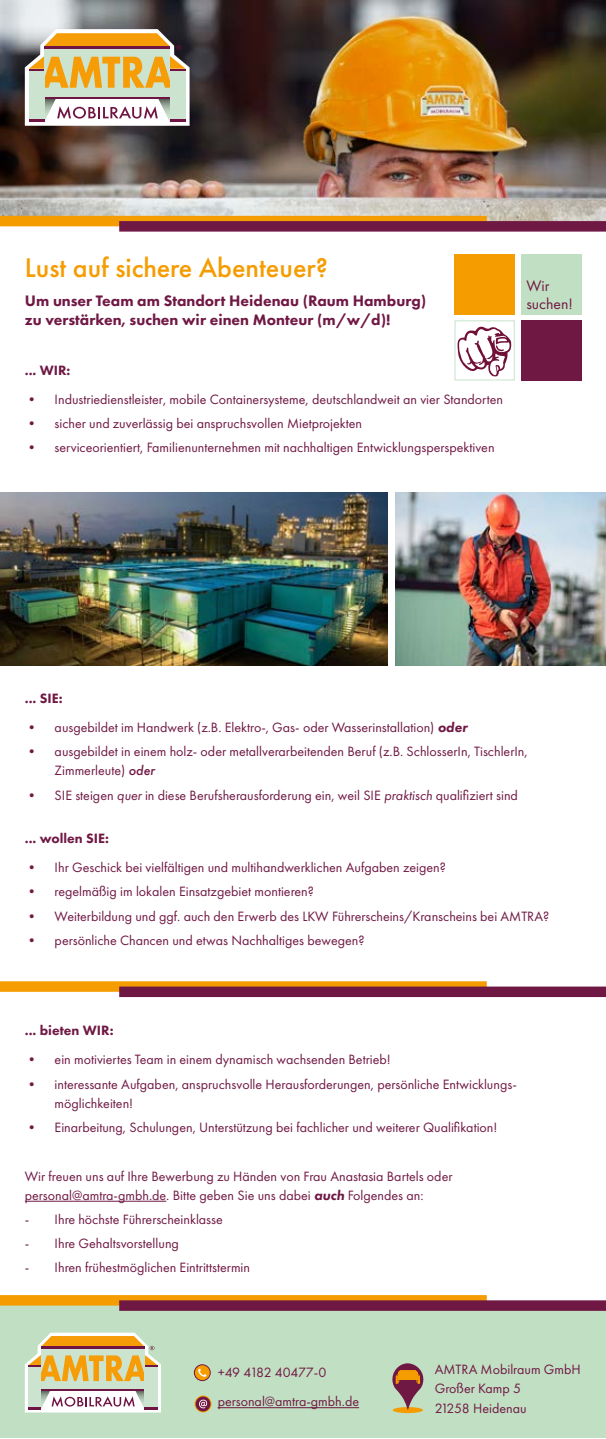
<style>
.page{position:relative;width:606px;height:1439px;background:#fff}
.page>*{position:absolute;margin:0;border:0;box-sizing:border-box;transform-origin:0 0}
.t1{font:500 28px "Futura PT";color:#f59c00}
.t2{font:800 15.75px/18.9px "Futura PT";color:#701844}
.t3{font:15.75px/17.5px "Futura PT";color:#701844}
.t4{font:14px/19.2px "Futura PT";color:#701844}
.t5{font:800 14px "Futura PT";color:#701844}
.s1{font-weight:800;font-style:italic}
.s2{font-weight:500;font-style:italic}
.s3{font-style:italic}
</style>
<div class="page">
<div style="left:0;top:1301px;width:605px;height:136px;background:#c1dfc3"></div>
<svg style="left:25px;top:1332px;width:136px;height:80px"></svg>
<div style="left:28px;top:1367px;width:13px;height:40px;background:#cce4cf"></div>
<div style="left:145px;top:1367px;width:13px;height:40px;background:#cce4cf"></div>
<hr style="left:217px;top:1407px;width:142px;height:1px;background:#701844">
<svg style="left:194px;top:1364px;width:16px;height:17px"></svg>
<svg style="left:195px;top:1365px;width:15px;height:15px"></svg>
<svg style="left:198px;top:1368px;width:8px;height:8px"></svg>
<svg style="left:194px;top:1395px;width:17px;height:17px"></svg>
<svg style="left:195px;top:1396px;width:15px;height:15px"></svg>
<svg style="left:199px;top:1399px;width:8px;height:9px"></svg>
<div style="left:392px;top:1407px;width:30px;height:6px;background:#f59c00;border-radius:50%"></div>
<svg style="left:392px;top:1363px;width:31px;height:47px"></svg>
<div style="left:398px;top:1372px;width:19px;height:8px;background:#f59c00"></div>
<img style="left:0;top:0;width:605px;height:221px">
<img style="left:0;top:492px;width:387px;height:174px">
<svg style="left:25px;top:29px;width:164px;height:97px"></svg>
<div style="left:29px;top:71px;width:15px;height:48px;background:#cce4cf"></div>
<div style="left:170px;top:71px;width:15px;height:48px;background:#cce4cf"></div>
<hr style="left:25px;top:1201px;width:141px;height:1px;background:#701844">
<div style="left:520px;top:254px;width:60px;height:60px;background:#c1dfc3"></div>
<div style="left:454px;top:254px;width:60px;height:60px;background:#f59c00"></div>
<div style="left:520px;top:320px;width:60px;height:60px;background:#701844"></div>
<div style="left:454px;top:320px;width:60px;height:60px;border:1px solid #cde5cf"></div>
<svg style="left:457px;top:327px;width:54px;height:50px"></svg>
<div style="left:0;top:216px;width:486px;height:10px;background:#f59c00"></div>
<div style="left:119px;top:221px;width:486px;height:11px;background:#701844"></div>
<div style="left:0;top:981px;width:486px;height:11px;background:#f59c00"></div>
<div style="left:119px;top:986px;width:486px;height:11px;background:#701844"></div>
<div style="left:0;top:1295px;width:486px;height:10px;background:#f59c00"></div>
<div style="left:119px;top:1300px;width:486px;height:10px;background:#701844"></div>
<img style="left:395px;top:492px;width:210px;height:174px">
<h1 class="t1" style="left:25px;top:251px;width:304px">Lust auf sichere Abenteuer?</h1>
<p class="t2" style="left:25px;top:291px;width:402px">Um unser Team am Standort Heidenau (Raum Hamburg) zu verstärken, suchen wir einen Monteur (m/w/d)!</p>
<p class="t5" style="left:25px;top:361px;width:47px">... WIR:</p>
<p class="t4" style="left:25px;top:389px;width:479px">• Industriedienstleister, mobile Containersysteme, deutschlandweit an vier Standorten</p>
<p class="t4" style="left:25px;top:413px;width:338px">• sicher und zuverlässig bei anspruchsvollen Mietprojekten</p>
<p class="t4" style="left:25px;top:438px;width:471px">• serviceorientiert, Familienunternehmen mit nachhaltigen Entwicklungsperspektiven</p>
<p class="t3" style="left:526px;top:277px;width:48px">Wir suchen!</p>
<p class="t5" style="left:25px;top:689px;width:39px">... SIE:</p>
<p class="t4" style="left:25px;top:717px;width:443px">• ausgebildet im Handwerk (z.B. Elektro-, Gas- oder Wasserinstallation) <span class="s1">oder</span></p>
<p class="t4" style="left:55px;top:741px;width:474px;text-indent:-30px">• ausgebildet in einem holz- oder metallverarbeitenden Beruf (z.B. SchlosserIn, TischlerIn,<br>Zimmerleute) <span class="s2">oder</span></p>
<p class="t4" style="left:25px;top:785px;width:494px">• SIE steigen <span class="s3">quer</span> in diese Berufsherausforderung ein, weil SIE <span class="s3">praktisch</span> qualifiziert sind</p>
<p class="t5" style="left:25px;top:829px;width:86px">... wollen SIE:</p>
<p class="t4" style="left:25px;top:858px;width:422px">• Ihr Geschick bei vielfältigen und multihandwerklichen Aufgaben zeigen?</p>
<p class="t4" style="left:25px;top:882px;width:290px">• regelmäßig im lokalen Einsatzgebiet montieren?</p>
<p class="t4" style="left:25px;top:906px;width:525px">• Weiterbildung und ggf. auch den Erwerb des LKW Führerscheins/Kranscheins bei AMTRA?</p>
<p class="t4" style="left:25px;top:930px;width:341px">• persönliche Chancen und etwas Nachhaltiges bewegen?</p>
<p class="t5" style="left:25px;top:1022px;width:90px">... bieten WIR:</p>
<p class="t4" style="left:25px;top:1050px;width:367px">• ein motiviertes Team in einem dynamisch wachsenden Betrieb!</p>
<p class="t4" style="left:55px;top:1074px;width:463px;text-indent:-30px">• interessante Aufgaben, anspruchsvolle Herausforderungen, persönliche Entwicklungs&shy;möglichkeiten!</p>
<p class="t4" style="left:25px;top:1117px;width:474px">• Einarbeitung, Schulungen, Unterstützung bei fachlicher und weiterer Qualifikation!</p>
<p class="t4" style="left:25px;top:1166px;width:429px">Wir freuen uns auf Ihre Bewerbung zu Händen von Frau Anastasia Bartels oder personal@amtra-gmbh.de. Bitte geben Sie uns dabei <span class="s1">auch</span> Folgendes an:</p>
<p class="t4" style="left:25px;top:1209px;width:199px">- Ihre höchste Führerscheinklasse</p>
<p class="t4" style="left:25px;top:1234px;width:155px">- Ihre Gehaltsvorstellung</p>
<p class="t4" style="left:25px;top:1258px;width:227px">- Ihren frühestmöglichen Eintrittstermin</p>
<p class="t4" style="left:217px;top:1357px;width:143px;line-height:29.2px">+49 4182 40477-0 personal@amtra-gmbh.de</p>
<p class="t4" style="left:434px;top:1359px;width:147px">AMTRA Mobilraum GmbH<br>Großer Kamp 5<br>21258 Heidenau</p>
</div>
